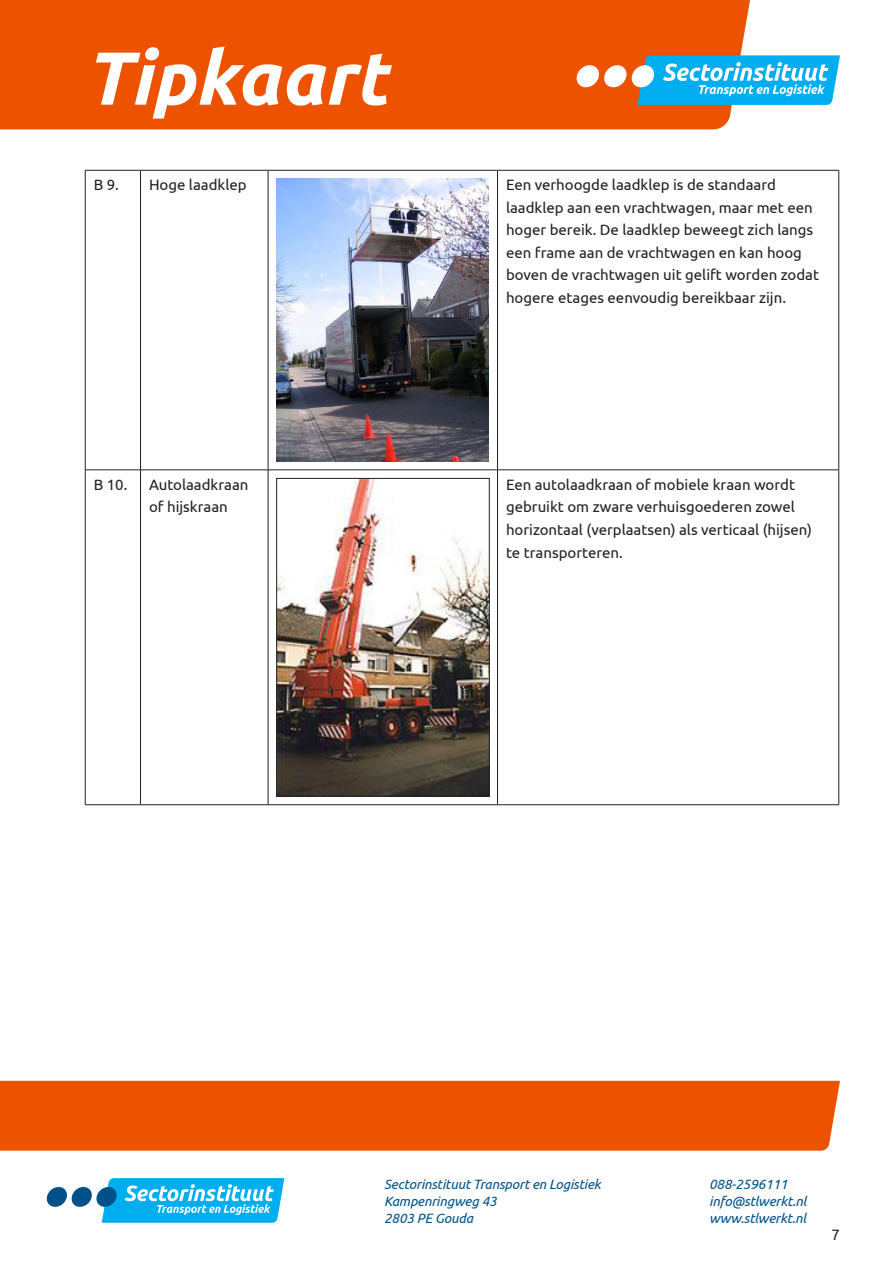
<style>
.page{position:relative;width:893px;height:1263px;background:#fff}
.page>*{position:absolute;margin:0;border:0;box-sizing:border-box;transform-origin:0 0}
.t1{font:italic 700 75px "Ubuntu";color:#fff}
.t2{font:15px/22.5px "Ubuntu";color:#231f20}
.t3{font:italic 13.5px/17.1px "Ubuntu";letter-spacing:-.01em;color:#005187}
</style>
<div class="page">
<div style="left:0;top:1081px;width:840px;height:70px;background:#ed5200"></div>
<svg style="left:47px;top:1178px;width:237px;height:45px"></svg>
<div style="left:0;top:0;width:750px;height:129px;background:#ed5200"></div>
<svg style="left:577px;top:55px;width:263px;height:50px"></svg>
<hr style="left:85px;top:170px;width:56px;height:1px;background:#231f20">
<hr style="left:141px;top:170px;width:127px;height:1px;background:#231f20">
<hr style="left:140px;top:170px;width:1px;height:300px;background:#231f20">
<hr style="left:268px;top:170px;width:229px;height:1px;background:#231f20">
<hr style="left:268px;top:170px;width:1px;height:300px;background:#231f20">
<hr style="left:497px;top:170px;width:342px;height:1px;background:#231f20">
<hr style="left:497px;top:170px;width:1px;height:300px;background:#231f20">
<hr style="left:85px;top:470px;width:56px;height:1px;background:#231f20">
<hr style="left:141px;top:470px;width:127px;height:1px;background:#231f20">
<hr style="left:140px;top:470px;width:1px;height:334px;background:#231f20">
<hr style="left:268px;top:470px;width:229px;height:1px;background:#231f20">
<hr style="left:268px;top:470px;width:1px;height:334px;background:#231f20">
<hr style="left:497px;top:470px;width:342px;height:1px;background:#231f20">
<hr style="left:497px;top:470px;width:1px;height:334px;background:#231f20">
<hr style="left:85px;top:170px;width:1px;height:300px;background:#231f20">
<hr style="left:838px;top:170px;width:1px;height:300px;background:#231f20">
<hr style="left:85px;top:470px;width:1px;height:334px;background:#231f20">
<hr style="left:838px;top:470px;width:1px;height:334px;background:#231f20">
<hr style="left:85px;top:804px;width:56px;height:1px;background:#231f20">
<hr style="left:141px;top:804px;width:127px;height:1px;background:#231f20">
<hr style="left:268px;top:804px;width:229px;height:1px;background:#231f20">
<hr style="left:497px;top:804px;width:342px;height:1px;background:#231f20">
<img style="left:277px;top:179px;width:211px;height:282px">
<img style="left:279px;top:480px;width:208px;height:314px">
<div style="left:277px;top:478px;width:212px;height:318px;border:1px solid #231f20"></div>
<h1 class="t1" style="left:85px;top:33px;width:302px">Tipkaart</h1>
<p class="t2" style="left:94px;top:173px;width:27px">B 9.</p>
<p class="t2" style="left:149px;top:173px;width:99px">Hoge laadklep</p>
<p class="t2" style="left:506px;top:173px;width:315px">Een verhoogde laadklep is de standaard laadklep aan een vrachtwagen, maar met een hoger bereik. De laadklep beweegt zich langs een frame aan de vrachtwagen en kan hoog boven de vrachtwagen uit gelift worden zodat hogere etages eenvoudig bereikbaar zijn.</p>
<p class="t2" style="left:94px;top:473px;width:35px">B 10.</p>
<p class="t2" style="left:149px;top:473px;width:101px">Autolaadkraan of hijskraan</p>
<p class="t2" style="left:506px;top:473px;width:307px">Een autolaadkraan of mobiele kraan wordt gebruikt om zware verhuisgoederen zowel horizontaal (verplaatsen) als verticaal (hijsen) te transporteren.</p>
<p class="t3" style="left:384px;top:1175px;width:218px">Sectorinstituut Transport en Logistiek<br>Kampenringweg 43<br>2803 PE Gouda</p>
<p class="t3" style="left:709px;top:1175px;width:99px">088-2596111 info@stlwerkt.nl www.stlwerkt.nl</p>
<p class="t2" style="left:832px;top:1222px;width:10px">7</p>
</div>
